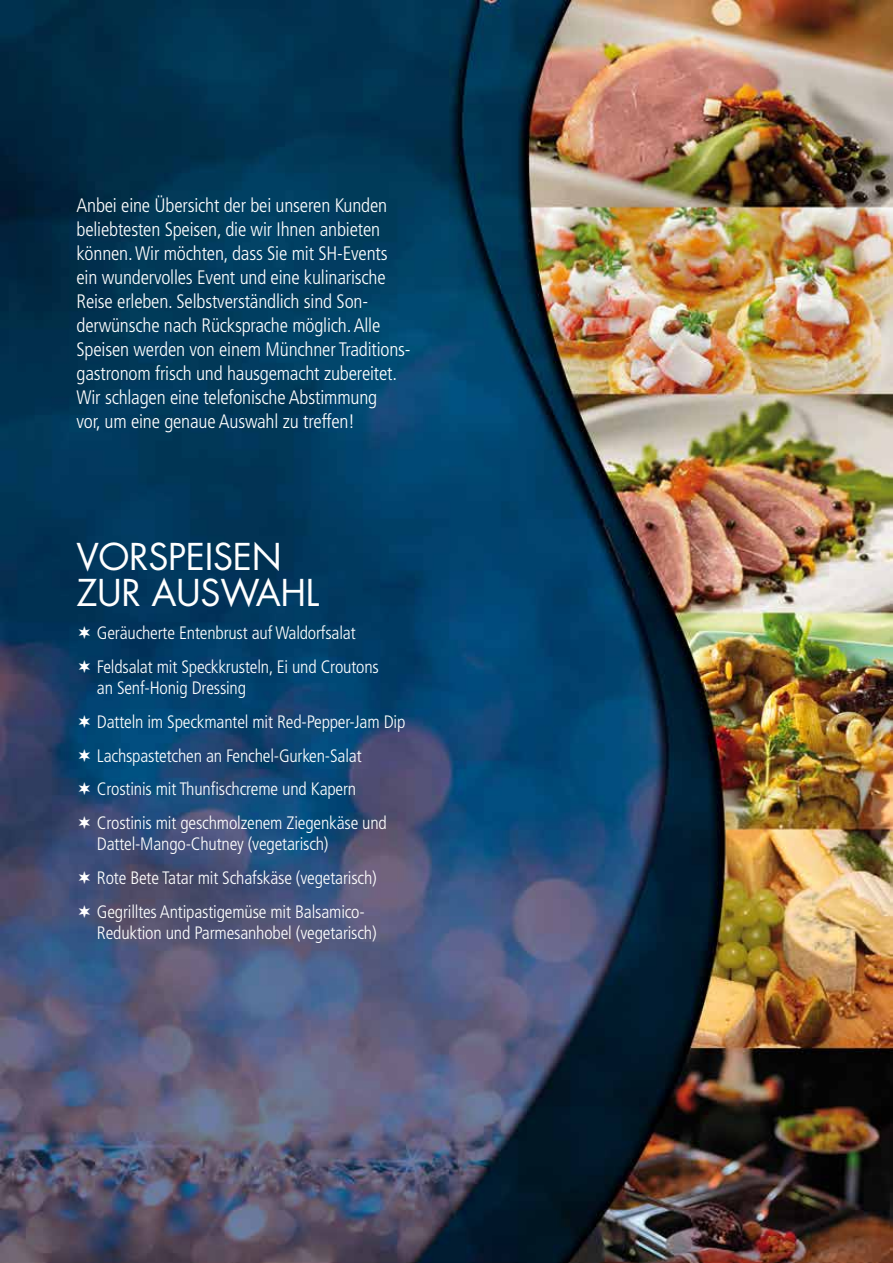
<style>
.page{position:relative;width:893px;height:1263px;background:#fff}
.page>*{position:absolute;margin:0;border:0;box-sizing:border-box;transform-origin:0 0}
.t1{font:36px/36px "Futura";letter-spacing:-.01em;color:#fff}
.t2{font:300 condensed 19.5px/24px "Frutiger";letter-spacing:-.01em;color:#fff}
.t3{font:300 condensed 18px/33.8px "Frutiger";letter-spacing:-.01em;color:#fff}
</style>
<div class="page">
<img style="left:0;top:0;width:893px;height:1263px">
<svg style="left:79px;top:626px;width:11px;height:13px"></svg>
<svg style="left:79px;top:660px;width:11px;height:13px"></svg>
<svg style="left:79px;top:715px;width:11px;height:13px"></svg>
<svg style="left:79px;top:748px;width:11px;height:14px"></svg>
<svg style="left:79px;top:782px;width:11px;height:13px"></svg>
<svg style="left:79px;top:816px;width:11px;height:13px"></svg>
<svg style="left:79px;top:871px;width:11px;height:13px"></svg>
<svg style="left:79px;top:904px;width:11px;height:14px"></svg>
<p class="t2" style="left:77px;top:194px;width:336px">Anbei eine Übersicht der bei unseren Kunden beliebtesten Speisen, die wir Ihnen anbieten können. Wir möchten, dass Sie mit SH-Events ein wundervolles Event und eine kulinarische Reise erleben. Selbstverständlich sind Son&shy;derwünsche nach Rücksprache möglich. Alle Speisen werden von einem Münchner Traditions&shy;gastronom frisch und hausgemacht zubereitet.<br>Wir schlagen eine telefonische Abstimmung<br>vor, um eine genaue Auswahl zu treffen!</p>
<h1 class="t1" style="left:77px;top:539px;width:244px">VORSPEISEN<br>ZUR AUSWAHL</h1>
<p class="t3" style="left:97px;top:617px;width:283px">Geräucherte Entenbrust auf Waldorfsalat<br>Feldsalat mit Speckkrusteln, Ei und Croutons</p>
<p class="t3" style="left:97px;top:671px;width:310px">an Senf-Honig Dressing  <br>Datteln im Speckmantel mit Red-Pepper-Jam Dip Lachspastetchen an Fenchel-Gurken-Salat Crostinis mit Thunfischcreme und Kapern Crostinis mit geschmolzenem Ziegenkäse und</p>
<p class="t3" style="left:97px;top:827px;width:281px">Dattel-Mango-Chutney (vegetarisch)<br>Rote Bete Tatar mit Schafskäse (vegetarisch)<br>Gegrilltes Antipastigemüse mit Balsamico-</p>
<p class="t3" style="left:97px;top:916px;width:281px">Reduktion und Parmesanhobel (vegetarisch)</p>
</div>
